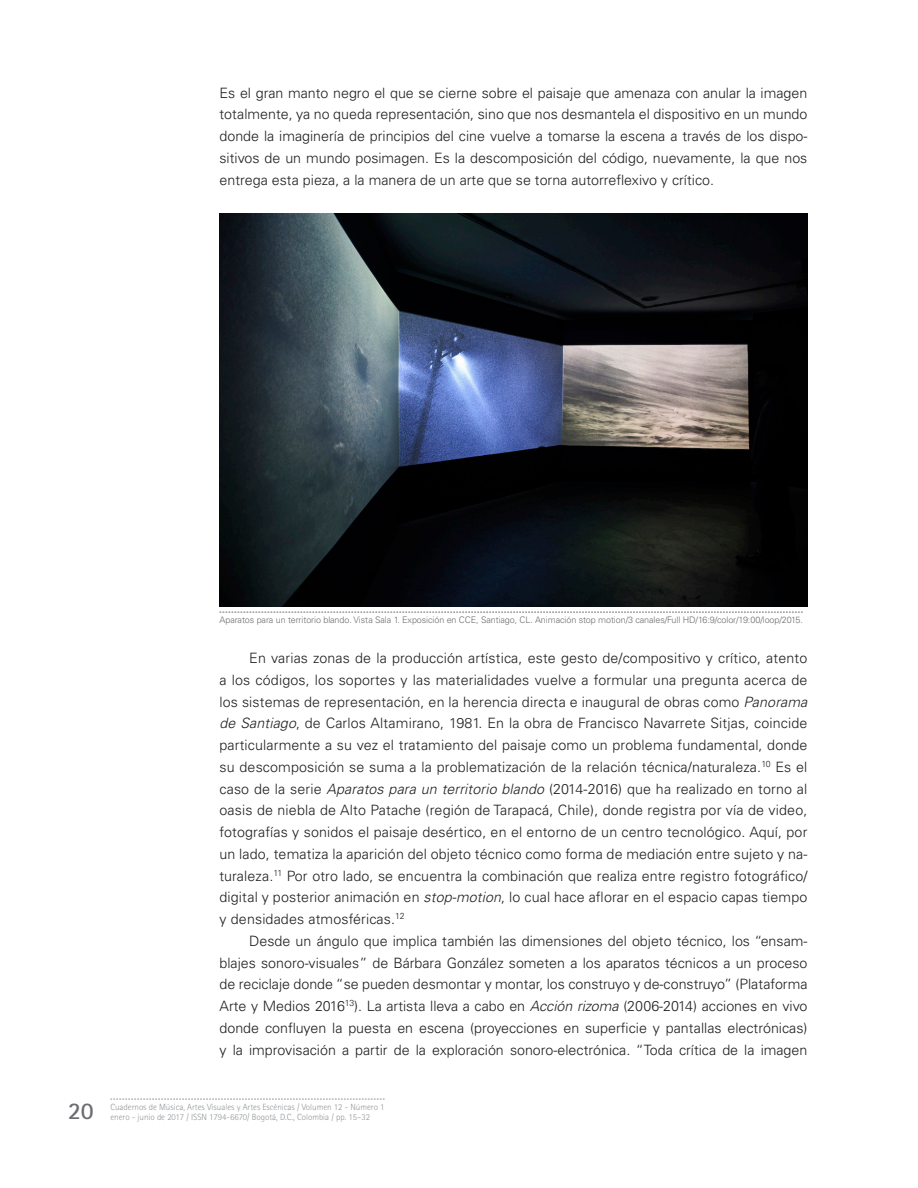
<style>
.page{position:relative;width:918px;height:1188px;background:#fff}
.page>*{position:absolute;margin:0;border:0;box-sizing:border-box;transform-origin:0 0}
.t1{font:700 24px "Rotis Sans Serif Std";color:#6c6d70}
.ARTICULO_CUERPO{font:300 14.25px/21.8px "Univers LT Std";color:#231f20;text-align:justify}
._000_FICHA_IZQ{font:300 9px "Univers LT Std";letter-spacing:-.01em;color:#6c6d70}
._000_CORNISA_ficha_D{font:300 9px/9.8px "Rotis Sans Serif Std";color:#939598}
.s1{font-style:italic}
</style>
<div class="page">
<img style="left:220px;top:214px;width:587px;height:392px">
<svg style="left:220px;top:612px;width:583px;height:1px"></svg>
<svg style="left:110px;top:1099px;width:275px;height:1px"></svg>
<p class="ARTICULO_CUERPO" style="left:220px;top:82px;width:589px">Es el gran manto negro el que se cierne sobre el paisaje que amenaza con anular la imagen totalmente, ya no queda representación, sino que nos desmantela el dispositivo en un mundo donde la imaginería de principios del cine vuelve a tomarse la escena a través de los dispo&shy;sitivos de un mundo posimagen. Es la descomposición del código, nuevamente, la que nos entrega esta pieza, a la manera de un arte que se torna autorreflexivo y crítico.</p>
<p class="_000_FICHA_IZQ" style="left:220px;top:614px;width:585px">Aparatos para un territorio blando. Vista Sala 1. Exposición en CCE, Santiago, CL. Animación stop motion/3 canales/Full HD/16:9/color/19:00/loop/2015.</p>
<p class="ARTICULO_CUERPO" style="left:220px;top:647px;width:589px;text-indent:30px">En varias zonas de la producción artística, este gesto de/compositivo y crítico, atento a los códigos, los soportes y las materialidades vuelve a formular una pregunta acerca de los sistemas de representación, en la herencia directa e inaugural de obras como <span class="s1">Panorama de Santiago</span>, de Carlos Altamirano, 1981. En la obra de Francisco Navarrete Sitjas, coincide particularmente a su vez el tratamiento del paisaje como un problema fundamental, donde su descomposición se suma a la problematización de la relación técnica/naturaleza.<sup>10</sup> Es el caso de la serie <span class="s1">Aparatos para un territorio blando</span> (2014-2016) que ha realizado en torno al oasis de niebla de Alto Patache (región de Tarapacá, Chile), donde registra por vía de video, fotografías y sonidos el paisaje desértico, en el entorno de un centro tecnológico. Aquí, por un lado, tematiza la aparición del objeto técnico como forma de mediación entre sujeto y na&shy;turaleza.<sup>11</sup> Por otro lado, se encuentra la combinación que realiza entre registro fotográfico/ digital y posterior animación en <span class="s1">stop-motion</span>, lo cual hace aflorar en el espacio capas tiempo y densidades atmosféricas.<sup>12</sup></p>
<p class="ARTICULO_CUERPO" style="left:220px;top:930px;width:589px;text-indent:30px">Desde un ángulo que implica también las dimensiones del objeto técnico, los “ensam&shy;blajes sonoro-visuales” de Bárbara González someten a los aparatos técnicos a un proceso de reciclaje donde “se pueden desmontar y montar, los construyo y de-construyo” (Plataforma Arte y Medios 2016<sup>13</sup>). La artista lleva a cabo en <span class="s1">Acción rizoma</span> (2006-2014) acciones en vivo donde confluyen la puesta en escena (proyecciones en superficie y pantallas electrónicas) y la improvisación a partir de la exploración sonoro-electrónica. “Toda crítica de la imagen</p>
<h1 class="t1" style="left:68px;top:1096px;width:27px">20</h1>
<p class="_000_CORNISA_ficha_D" style="left:110px;top:1102px;width:276px">Cuadernos de Música, Artes Visuales y Artes Escénicas / Volumen 12 - Número 1 enero - junio de 2017 / ISSN 1794-6670/ Bogotá, D.C., Colombia / pp. 15–32</p>
</div>
